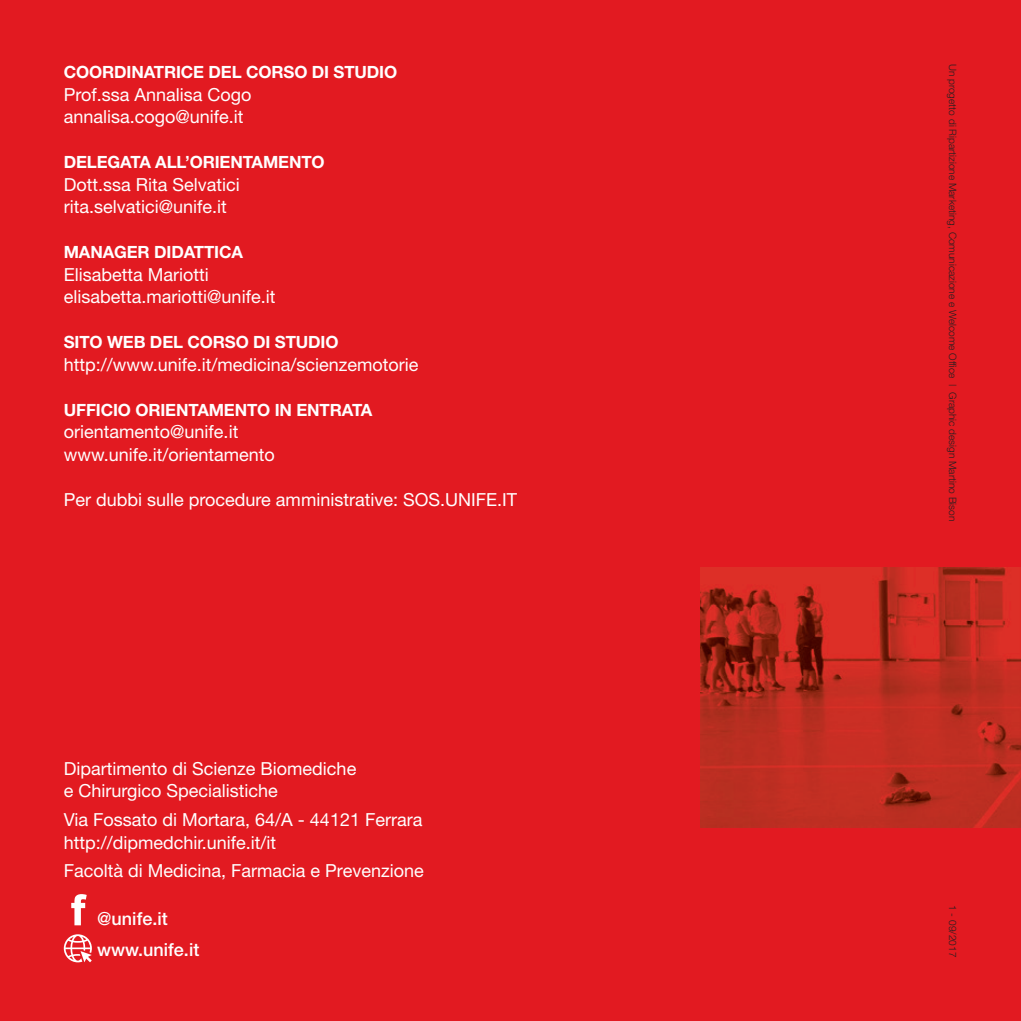
<style>
.page{position:relative;width:1021px;height:1021px;background:#fff}
.page>*{position:absolute;margin:0;border:0;box-sizing:border-box;transform-origin:0 0}
.t1{font:18px/22.5px "Helvetica Neue";color:#fff}
.t2{font:500 18px/31.5px "Helvetica Neue";color:#fff}
.t3{font:700 16.88px "Helvetica Neue";letter-spacing:-.01em;color:#fff}
.t4{font:300 10.12px "Helvetica Neue";color:#231f20}
</style>
<div class="page">
<div style="left:0;top:0;width:1020px;height:1020px;background:#e21a21"></div>
<img style="left:700px;top:568px;width:320px;height:260px">
<svg style="left:71px;top:894px;width:16px;height:31px"></svg>
<svg style="left:64px;top:934px;width:28px;height:28px"></svg>
<p class="t3" style="left:64px;top:62px;width:335px">COORDINATRICE DEL CORSO DI STUDIO</p>
<p class="t1" style="left:64px;top:83px;width:189px">Prof.ssa Annalisa Cogo annalisa.cogo@unife.it</p>
<p class="t3" style="left:64px;top:152px;width:262px">DELEGATA ALL’ORIENTAMENTO</p>
<p class="t1" style="left:64px;top:173px;width:178px">Dott.ssa Rita Selvatici rita.selvatici@unife.it</p>
<p class="t3" style="left:64px;top:242px;width:181px">MANAGER DIDATTICA</p>
<p class="t1" style="left:64px;top:263px;width:213px">Elisabetta Mariotti elisabetta.mariotti@unife.it</p>
<p class="t3" style="left:64px;top:332px;width:276px">SITO WEB DEL CORSO DI STUDIO</p>
<p class="t1" style="left:64px;top:353px;width:356px">http://www.unife.it/medicina/scienzemotorie</p>
<p class="t3" style="left:64px;top:399px;width:310px">UFFICIO ORIENTAMENTO IN ENTRATA</p>
<p class="t1" style="left:64px;top:420px;width:212px">orientamento@unife.it www.unife.it/orientamento</p>
<p class="t1" style="left:64px;top:488px;width:455px">Per dubbi sulle procedure amministrative: SOS.UNIFE.IT</p>
<p class="t1" style="left:64px;top:756px;width:294px">Dipartimento di Scienze Biomediche e Chirurgico Specialistiche</p>
<p class="t1" style="left:64px;top:808px;width:360px">Via Fossato di Mortara, 64/A - 44121 Ferrara http://dipmedchir.unife.it/it</p>
<p class="t1" style="left:64px;top:859px;width:361px">Facoltà di Medicina, Farmacia e Prevenzione</p>
<p class="t2" style="left:97px;top:902px;width:104px">@unife.it www.unife.it</p>
<p class="t4" style="left:958px;top:64px;width:459px;rotate:90deg">Un progetto di Ripartizione Marketing, Comunicazione e Welcome Office | Graphic design Martino Bison</p>
<p class="t4" style="left:958px;top:905px;width:54px;rotate:90deg">1 - 09/2017</p>
</div>
